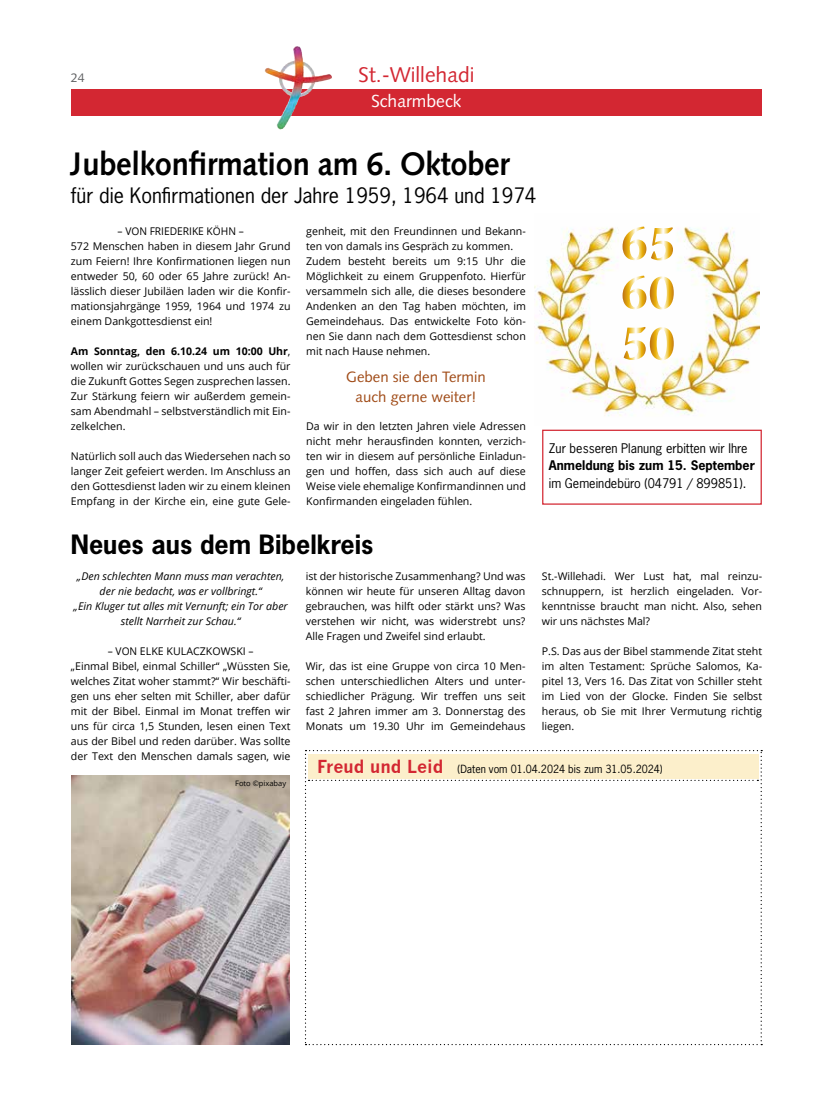
<style>
.page{position:relative;width:815px;height:1117px;background:#fff}
.page>*{position:absolute;margin:0;border:0;box-sizing:border-box;transform-origin:0 0}
.t1{font:700 32.5px "Syntax LT Std";letter-spacing:-.01em;color:#000;scale:.95 1}
.t2{font:700 25px "News Gothic Std";color:#000}
.t3{font:21.25px "Syntax LT Std";color:#d32732}
.t4{font:20px "News Gothic Std";color:#000}
.t5{font:17.5px "Syntax LT Std";color:#fff}
.t6{font:15px/20px "Syntax LT Std";color:#a04b17;text-align:center}
.t7{font:12.5px "News Gothic Std";color:#000}
.t8{font:700 12.5px "News Gothic Std";color:#000}
.t9{font:12.5px "Syntax LT Std";color:#606163}
.t10{font:10.62px/15px "Open Sans";color:#000;text-align:justify}
.t11{font:10.62px/15px "Open Sans";color:#000;scale:.96 1}
.t12{font:italic 10.62px/15px "Open Sans";color:#000;text-align:center}
.t13{font:10.62px "News Gothic Std";color:#000}
.t14{font:7.5px "Open Sans";color:#000}
.s1{font-weight:700}
.s2{font-family:"News Gothic";font-weight:700;font-size:17.5px;color:#d32732}
</style>
<div class="page">
<div style="left:71px;top:89px;width:691px;height:26px;background:#d32732"></div>
<img style="left:265px;top:47px;width:30px;height:83px">
<svg style="left:305px;top:750px;width:457px;height:294px"></svg>
<img style="left:534px;top:227px;width:225px;height:189px">
<div style="left:542px;top:429px;width:220px;height:75px;border:1px solid #d32732"></div>
<svg style="left:624px;top:327px;width:50px;height:33px"></svg>
<svg style="left:623px;top:275px;width:51px;height:34px"></svg>
<svg style="left:623px;top:226px;width:50px;height:34px"></svg>
<img style="left:71px;top:775px;width:219px;height:269px">
<p class="t9" style="left:71px;top:70px;width:15px">24</p>
<h3 class="t3" style="left:358px;top:62px;width:118px">St.-Willehadi</h3>
<h3 class="t5" style="left:371px;top:91px;width:92px">Scharmbeck</h3>
<h1 class="t1" style="left:71px;top:145px;width:463px">Jubelkonfirmation am 6. Oktober</h1>
<h3 class="t4" style="left:71px;top:182px;width:467px">für die Konfirmationen der Jahre 1959, 1964 und 1974</h3>
<p class="t11" style="left:71px;top:223px;width:230px;text-indent:47px">– VON FRIEDERIKE KÖHN –<br>572 Menschen haben in diesem Jahr Grund zum Feiern! Ihre Konfirmationen liegen nun entweder 50, 60 oder 65 Jahre zurück! An&shy;lässlich dieser Jubiläen laden wir die Konfir&shy;mationsjahrgänge 1959, 1964 und 1974 zu einem Dankgottesdienst ein!</p>
<p class="t10" style="left:71px;top:343px;width:221px"><span class="s1">Am Sonntag, den 6.10.24 um 10:00 Uhr</span>, wollen wir zurückschauen und uns auch für die Zukunft Gottes Segen zusprechen lassen.<br>Zur Stärkung feiern wir außerdem gemein&shy;sam Abendmahl – selbstverständlich mit Ein&shy;zelkelchen.</p>
<p class="t10" style="left:71px;top:448px;width:221px">Natürlich soll auch das Wiedersehen nach so langer Zeit gefeiert werden. Im Anschluss an den Gottesdienst laden wir zu einem kleinen Empfang in der Kirche ein, eine gute Gele-</p>
<p class="t10" style="left:306px;top:223px;width:221px;text-align:left">genheit, mit den Freundinnen und Bekann&shy;ten von damals ins Gespräch zu kommen.<br>Zudem besteht bereits um 9:15 Uhr die Möglichkeit zu einem Gruppenfoto. Hierfür versammeln sich alle, die dieses besondere Andenken an den Tag haben möchten, im Gemeindehaus. Das entwickelte Foto kön&shy;nen Sie dann nach dem Gottesdienst schon mit nach Hause nehmen.</p>
<h3 class="t6" style="left:346px;top:366px;width:141px">Geben sie den Termin auch gerne weiter!</h3>
<p class="t10" style="left:306px;top:418px;width:221px">Da wir in den letzten Jahren viele Adressen nicht mehr herausfinden konnten, verzich&shy;ten wir in diesem auf persönliche Einladun&shy;gen und hoffen, dass sich auch auf diese Weise viele ehemalige Konfirmandinnen und Konfirmanden eingeladen fühlen.</p>
<h2 class="t2" style="left:71px;top:528px;width:304px">Neues aus dem Bibelkreis</h2>
<p class="t7" style="left:549px;top:440px;width:200px">Zur besseren Planung erbitten wir Ihre</p>
<p class="t8" style="left:549px;top:457px;width:207px">Anmeldung bis zum 15. September</p>
<p class="t7" style="left:549px;top:475px;width:199px">im Gemeindebüro (04791 / 899851).</p>
<p class="t12" style="left:74px;top:568px;width:216px">„Den schlechten Mann muss man verachten, der nie bedacht, was er vollbringt.“<br>„Ein Kluger tut alles mit Vernunft; ein Tor aber stellt Narrheit zur Schau.“</p>
<p class="t11" style="left:71px;top:643px;width:230px;text-align:center">– VON ELKE KULACZKOWSKI –<br>„Einmal Bibel, einmal Schiller“ „Wüssten Sie, welches Zitat woher stammt?“ Wir beschäfti&shy;gen uns eher selten mit Schiller, aber dafür mit der Bibel. Einmal im Monat treffen wir uns für circa 1,5 Stunden, lesen einen Text aus der Bibel und reden darüber. Was sollte der Text den Menschen damals sagen, wie</p>
<p class="t14" style="left:235px;top:778px;width:52px">Foto ©pixabay</p>
<p class="t10" style="left:306px;top:568px;width:221px">ist der historische Zusammenhang? Und was können wir heute für unseren Alltag davon gebrauchen, was hilft oder stärkt uns? Was verstehen wir nicht, was widerstrebt uns?<br>Alle Fragen und Zweifel sind erlaubt.</p>
<p class="t10" style="left:306px;top:658px;width:221px">Wir, das ist eine Gruppe von circa 10 Men&shy;schen unterschiedlichen Alters und unter&shy;schiedlicher Prägung. Wir treffen uns seit fast 2 Jahren immer am 3. Donnerstag des Monats um 19.30 Uhr im Gemeindehaus</p>
<p class="t10" style="left:542px;top:568px;width:222px">St.-Willehadi. Wer Lust hat, mal reinzu&shy;schnuppern, ist herzlich eingeladen. Vor&shy;kenntnisse braucht man nicht. Also, sehen wir uns nächstes Mal?</p>
<p class="t10" style="left:542px;top:643px;width:222px">P.S. Das aus der Bibel stammende Zitat steht im alten Testament: Sprüche Salomos, Ka&shy;pitel 13, Vers 16. Das Zitat von Schiller steht im Lied von der Glocke. Finden Sie selbst heraus, ob Sie mit Ihrer Vermutung richtig liegen.</p>
<p class="t13" style="left:317px;top:762px;width:347px"><span class="s2">Freud und Leid</span> (Daten vom 01.04.2024 bis zum 31.05.2024)</p>
</div>
